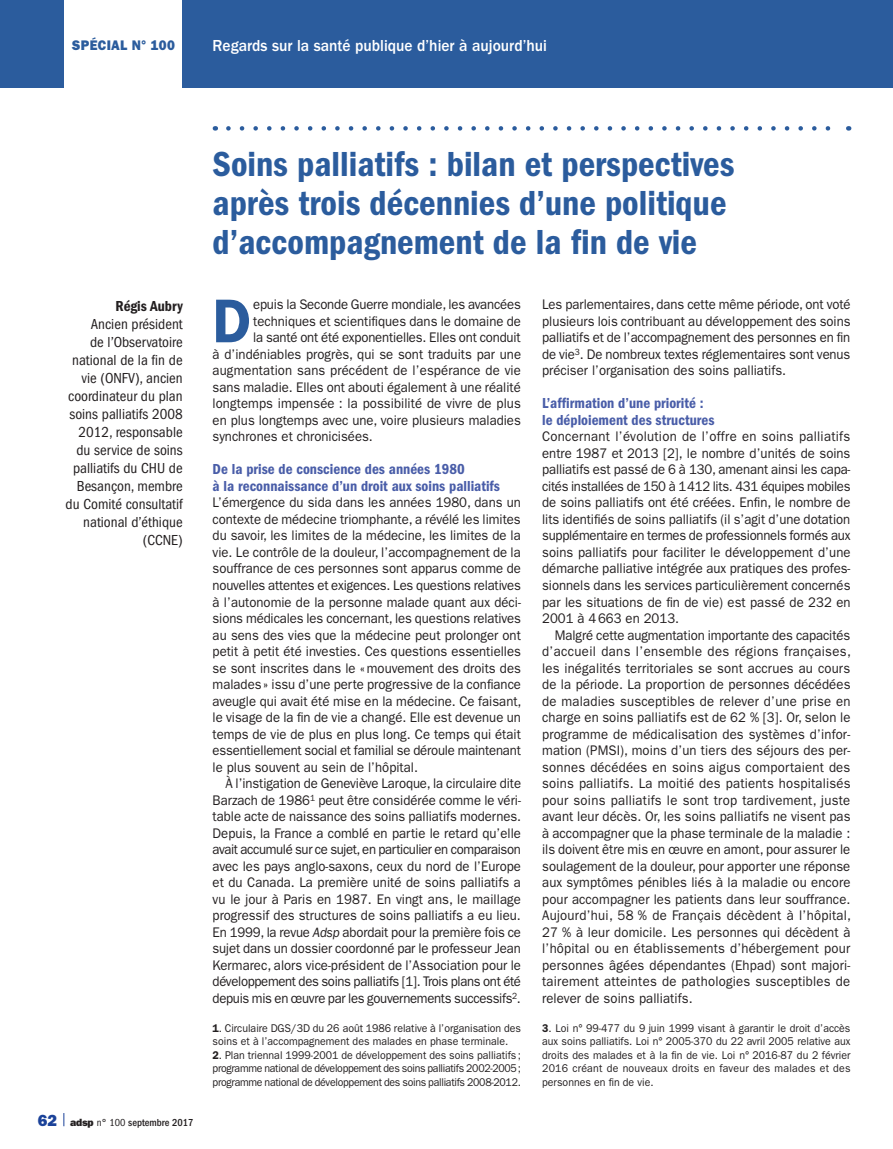
<style>
.page{position:relative;width:893px;height:1149px;background:#fff}
.page>*{position:absolute;margin:0;border:0;box-sizing:border-box;transform-origin:0 0}
.t1{font:600 62.1px "ITC Franklin Gothic Std";color:#2b5c9d;scale:.94 1}
.t2{font:36px/39px "ITC Franklin Gothic Std Dm Cd";color:#2b5c9d}
.t3{font:500 16.5px "ITC Franklin Gothic Std";color:#fff;scale:.94 1}
.t4{font:condensed 15px/18px "ITC Franklin Gothic Std";color:#231f20;text-align:right}
.t5{font:15px/16.5px "ITC Franklin Gothic Std Dm Cd";color:#495da8}
.t6{font:15px "ITC Franklin Gothic Std Dm Cd";color:#231f20}
.t7{font:13.95px/16.5px "ITC Franklin Gothic Std";color:#231f20;text-align:justify;scale:.94 1}
.t8{font:13.95px "ITC Franklin Gothic Std Hvy";letter-spacing:.02em;color:#2b5c9d;scale:.94 1}
.t9{font:11.25px/13.5px "ITC Franklin Gothic Std";color:#231f20;text-align:justify;scale:.94 1}
.t10{font:500 condensed 10.5px "ITC Franklin Gothic Std";color:#231f20}
.s1{font-family:"ITC Franklin Gothic Std Hvy";font-weight:400;font-stretch:normal;font-size:16.2px;color:#1b4299}
.s2{font-family:"ITC Franklin Gothic Std Hvy";font-weight:400;font-stretch:normal}
.s3{font-weight:400}
.s4{font-weight:600}
.s5{font-style:italic}
</style>
<div class="page">
<svg style="left:64px;top:1113px;width:1px;height:12px"></svg>
<svg style="left:228px;top:126px;width:603px;height:4px"></svg>
<div style="left:0;top:0;width:893px;height:87px;background:#2b5c9d"></div>
<div style="left:65px;top:0;width:117px;height:93px;background:#fff"></div>
<p class="t8" style="left:72px;top:37px;width:111px">SPÉCIAL N° 100</p>
<p class="t3" style="left:213px;top:36px;width:357px">Regards sur la santé publique d’hier à aujourd’hui</p>
<p class="t6" style="left:116px;top:297px;width:69px">Régis Aubry</p>
<p class="t4" style="left:66px;top:315px;width:119px">Ancien président<br>de l’Observatoire national de la fin de vie (ONFV), ancien coordinateur du plan soins palliatifs 2008<br>2012, responsable du service de soins palliatifs du CHU de<br>Besançon, membre du Comité consultatif national d’éthique (CCNE)</p>
<p class="t10" style="left:38px;top:1115px;width:157px"><span class="s1">62</span> <span class="s2">adsp</span> <span class="s3">n° 100</span> septembre 2017</p>
<h2 class="t2" style="left:213px;top:144px;width:523px">Soins palliatifs : bilan et perspectives après trois décennies d’une politique d’accompagnement de la fin de vie</h2>
<h1 class="t1" style="left:213px;top:284px;width:42px">D</h1>
<p class="t7" style="left:253px;top:296px;width:286px">epuis la Seconde Guerre mondiale, les avancées</p>
<p class="t7" style="left:542px;top:296px;width:330px">Les parlementaires, dans cette même période, ont voté plusieurs lois contribuant au développement des soins palliatifs et de l’accompagnement des personnes en fin de vie<sup>3</sup>. De nombreux textes réglementaires sont venus préciser l’organisation des soins palliatifs.</p>
<p class="t5" style="left:542px;top:395px;width:174px">L’affirmation d’une priorité : le déploiement des structures</p>
<p class="t7" style="left:542px;top:428px;width:330px">Concernant l’évolution de l’offre en soins palliatifs entre 1987 et 2013 [2], le nombre d’unités de soins palliatifs est passé de 6 à 130, amenant ainsi les capa&shy;cités installées de 150 à 1412 lits. 431 équipes mobiles de soins palliatifs ont été créées. Enfin, le nombre de lits identifiés de soins palliatifs (il s’agit d’une dotation supplémentaire en termes de professionnels formés aux soins palliatifs pour faciliter le développement d’une démarche palliative intégrée aux pratiques des profes&shy;sionnels dans les services particulièrement concernés par les situations de fin de vie) est passé de 232 en 2001 à 4663 en 2013.</p>
<p class="t7" style="left:542px;top:626px;width:330px;text-indent:13px">Malgré cette augmentation importante des capacités d’accueil dans l’ensemble des régions françaises, les inégalités territoriales se sont accrues au cours de la période. La proportion de personnes décédées de maladies susceptibles de relever d’une prise en charge en soins palliatifs est de 62 % [3]. Or, selon le programme de médicalisation des systèmes d’infor&shy;mation (PMSI), moins d’un tiers des séjours des per&shy;sonnes décédées en soins aigus comportaient des soins palliatifs. La moitié des patients hospitalisés pour soins palliatifs le sont trop tardivement, juste avant leur décès. Or, les soins palliatifs ne visent pas à accompagner que la phase terminale de la maladie : ils doivent être mis en œuvre en amont, pour assurer le soulagement de la douleur, pour apporter une réponse aux symptômes pénibles liés à la maladie ou encore pour accompagner les patients dans leur souffrance.<br>Aujourd’hui, 58 % de Français décèdent à l’hôpital, 27 % à leur domicile. Les personnes qui décèdent à l’hôpital ou en établissements d’hébergement pour personnes âgées dépendantes (Ehpad) sont majori&shy;tairement atteintes de pathologies susceptibles de relever de soins palliatifs.</p>
<p class="t9" style="left:542px;top:1020px;width:330px"><span class="s4">3</span>. Loi n° 99‑477 du 9 juin 1999 visant à garantir le droit d’accès aux soins palliatifs. Loi n° 2005‑370 du 22 avril 2005 relative aux droits des malades et à la fin de vie. Loi n° 2016‑87 du 2 février 2016 créant de nouveaux droits en faveur des malades et des personnes en fin de vie.</p>
<p class="t7" style="left:253px;top:313px;width:286px">techniques et scientifiques dans le domaine de</p>
<p class="t7" style="left:253px;top:329px;width:286px">la santé ont été exponentielles. Elles ont conduit</p>
<p class="t7" style="left:213px;top:346px;width:330px">à d’indéniables progrès, qui se sont traduits par une</p>
<p class="t7" style="left:213px;top:362px;width:329px">augmentation sans précédent de l’espérance de vie</p>
<p class="t7" style="left:213px;top:379px;width:329px">sans maladie. Elles ont abouti également à une réalité</p>
<p class="t7" style="left:213px;top:395px;width:329px">longtemps impensée : la possibilité de vivre de plus</p>
<p class="t7" style="left:213px;top:412px;width:329px">en plus longtemps avec une, voire plusieurs maladies</p>
<p class="t7" style="left:213px;top:428px;width:172px">synchrones et chronicisées.</p>
<p class="t5" style="left:213px;top:461px;width:289px">De la prise de conscience des années 1980<br>à la reconnaissance d’un droit aux soins palliatifs</p>
<p class="t7" style="left:213px;top:494px;width:330px">L’émergence du sida dans les années 1980, dans un contexte de médecine triomphante, a révélé les limites du savoir, les limites de la médecine, les limites de la vie. Le contrôle de la douleur, l’accompagnement de la souffrance de ces personnes sont apparus comme de nouvelles attentes et exigences. Les questions relatives à l’autonomie de la personne malade quant aux déci&shy;sions médicales les concernant, les questions relatives au sens des vies que la médecine peut prolonger ont petit à petit été investies. Ces questions essentielles se sont inscrites dans le «mouvement des droits des malades» issu d’une perte progressive de la confiance aveugle qui avait été mise en la médecine. Ce faisant, le visage de la fin de vie a changé. Elle est devenue un temps de vie de plus en plus long. Ce temps qui était essentiellement social et familial se déroule maintenant le plus souvent au sein de l’hôpital.</p>
<p class="t7" style="left:213px;top:775px;width:330px;text-indent:13px">À l’instigation de Geneviève Laroque, la circulaire dite Barzach de 1986<sup>1</sup> peut être considérée comme le véri&shy;table acte de naissance des soins palliatifs modernes.<br>Depuis, la France a comblé en partie le retard qu’elle avait accumulé sur ce sujet, en particulier en comparaison avec les pays anglo-saxons, ceux du nord de l’Europe et du Canada. La première unité de soins palliatifs a vu le jour à Paris en 1987. En vingt ans, le maillage progressif des structures de soins palliatifs a eu lieu.<br>En 1999, la revue <span class="s5">Adsp</span> abordait pour la première fois ce sujet dans un dossier coordonné par le professeur Jean Kermarec, alors vice-président de l’Association pour le développement des soins palliatifs [1]. Trois plans ont été depuis mis en œuvre par les gouvernements successifs<sup>2</sup>.</p>
<p class="t9" style="left:213px;top:1020px;width:329px"><span class="s4">1</span>. Circulaire DGS/3D du 26 août 1986 relative à l’organisation des soins et à l’accompagnement des malades en phase terminale.</p>
<p class="t9" style="left:213px;top:1047px;width:329px"><span class="s4">2</span>. Plan triennal 1999‑2001 de développement des soins palliatifs; programme national de développement des soins palliatifs 2002‑2005; programme national de développement des soins palliatifs 2008‑2012.</p>
</div>
